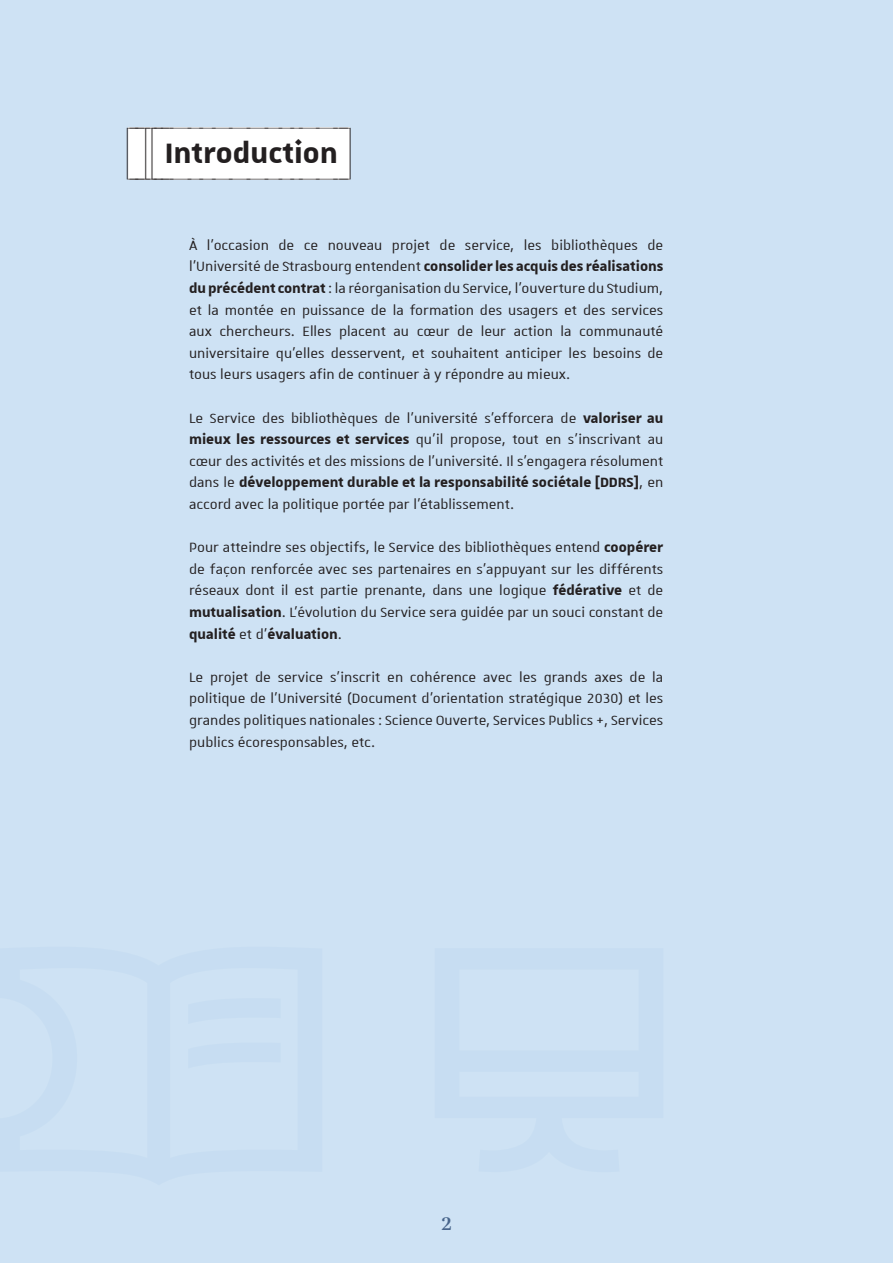
<style>
.page{position:relative;width:893px;height:1263px;background:#cee2f4}
.page>*{position:absolute;margin:0;border:0;box-sizing:border-box;transform-origin:0 0}
.t1{font:700 37.5px "Unistra Encadre";color:#231f20}
.t2{font:700 21px "Brill";color:#48658b}
.t3{font:18px/21.6px "Unistra A";color:#231f20;text-align:justify}
.s1{font-weight:700}
</style>
<div class="page">
<div style="left:128px;top:128px;width:222px;height:52px;background:#fff"></div>
<p class="t1" style="left:128px;top:127px;width:224px">(__((_INTRODUCTION_)</p>
<p class="t3" style="left:189px;top:234px;width:476px">À l’occasion de ce nouveau projet de service, les bibliothèques de l’Université de Strasbourg entendent <span class="s1">consolider les acquis des réalisations du précédent contrat</span> : la réorganisation du Service, l’ouverture du Studium, et la montée en puissance de la formation des usagers et des services aux chercheurs. Elles placent au cœur de leur action la communauté universitaire qu’elles desservent, et souhaitent anticiper les besoins de tous leurs usagers afin de continuer à y répondre au mieux.</p>
<p class="t3" style="left:189px;top:406px;width:476px">Le Service des bibliothèques de l’université s’efforcera de <span class="s1">valoriser au mieux les ressources et services</span> qu’il propose, tout en s’inscrivant au cœur des activités et des missions de l’université. Il s’engagera résolument dans le <span class="s1">développement durable et la responsabilité sociétale [DDRS]</span>, en accord avec la politique portée par l’établissement.</p>
<p class="t3" style="left:189px;top:536px;width:476px">Pour atteindre ses objectifs, le Service des bibliothèques entend <span class="s1">coopérer </span>de façon renforcée avec ses partenaires en s’appuyant sur les différents réseaux dont il est partie prenante, dans une logique <span class="s1">fédérative</span> et de <span class="s1">mutualisation</span>. L’évolution du Service sera guidée par un souci constant de <span class="s1">qualité</span> et d’<span class="s1">évaluation</span>.</p>
<p class="t3" style="left:189px;top:666px;width:476px">Le projet de service s’inscrit en cohérence avec les grands axes de la politique de l’Université (Document d’orientation stratégique 2030) et les grandes politiques nationales : Science Ouverte, Services Publics +, Services publics écoresponsables, etc.</p>
<p class="t2" style="left:441px;top:1209px;width:12px">2</p>
</div>
